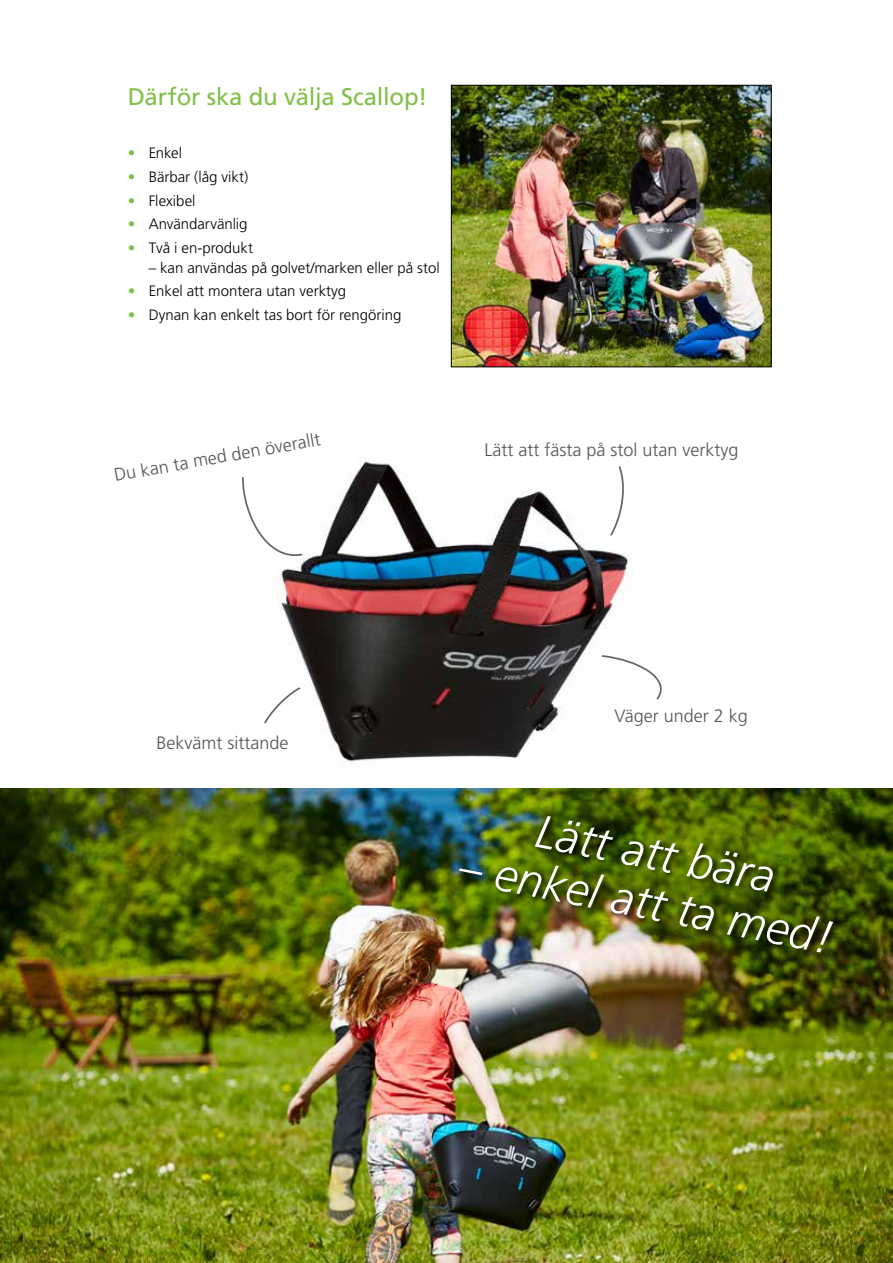
<style>
.page{position:relative;width:893px;height:1263px;background:#fff}
.page>*{position:absolute;margin:0;border:0;box-sizing:border-box;transform-origin:0 0}
.t1{font:italic 300 46.5px "Frutiger LT Pro";color:#fff}
.t2{font:24px "Frutiger LT Pro";letter-spacing:-.01em;color:#82bf48}
.t3{font:300 18px "Frutiger LT Pro";color:#515556}
.t4{font:300 15px "Frutiger LT Pro";color:#000}
.s1{color:#82bf48}
</style>
<div class="page">
<img style="left:276px;top:461px;width:357px;height:301px">
<svg style="left:242px;top:476px;width:62px;height:85px"></svg>
<svg style="left:601px;top:654px;width:61px;height:47px"></svg>
<svg style="left:264px;top:679px;width:51px;height:46px"></svg>
<svg style="left:603px;top:466px;width:26px;height:71px"></svg>
<img style="left:453px;top:87px;width:316px;height:278px">
<div style="left:451px;top:85px;width:320px;height:282px;border:1px solid #000"></div>
<img style="left:0;top:789px;width:893px;height:474px">
<div style="left:457px;top:815px;width:383px;height:145px;background:#000;opacity:.75"></div>
<h2 class="t2" style="left:128px;top:83px;width:301px">Därför ska du välja Scallop!</h2>
<p class="t4" style="left:128px;top:144px;width:56px"><span class="s1">•</span> Enkel</p>
<p class="t4" style="left:128px;top:168px;width:122px"><span class="s1">•</span> Bärbar (låg vikt)</p>
<p class="t4" style="left:128px;top:192px;width:69px"><span class="s1">•</span> Flexibel</p>
<p class="t4" style="left:128px;top:215px;width:121px"><span class="s1">•</span> Användarvänlig</p>
<p class="t4" style="left:128px;top:239px;width:127px"><span class="s1">•</span> Två i en-produkt</p>
<p class="t4" style="left:149px;top:259px;width:293px">– kan användas på golvet/marken eller på stol</p>
<p class="t4" style="left:128px;top:282px;width:220px"><span class="s1">•</span> Enkel att montera utan verktyg</p>
<p class="t4" style="left:128px;top:306px;width:275px"><span class="s1">•</span> Dynan kan enkelt tas bort för rengöring</p>
<p class="t3" style="left:112px;top:465px;width:211px;rotate:-10deg">Du kan ta med den överallt</p>
<p class="t3" style="left:484px;top:439px;width:255px">Lätt att fästa på stol utan verktyg</p>
<p class="t3" style="left:157px;top:732px;width:133px">Bekvämt sittande</p>
<p class="t3" style="left:614px;top:706px;width:135px">Väger under 2 kg</p>
<h1 class="t1" style="left:542px;top:804px;width:244px;rotate:11deg">Lätt att bära</h1>
<h1 class="t1" style="left:465px;top:839px;width:381px;rotate:11deg">– enkel att ta med!</h1>
</div>
